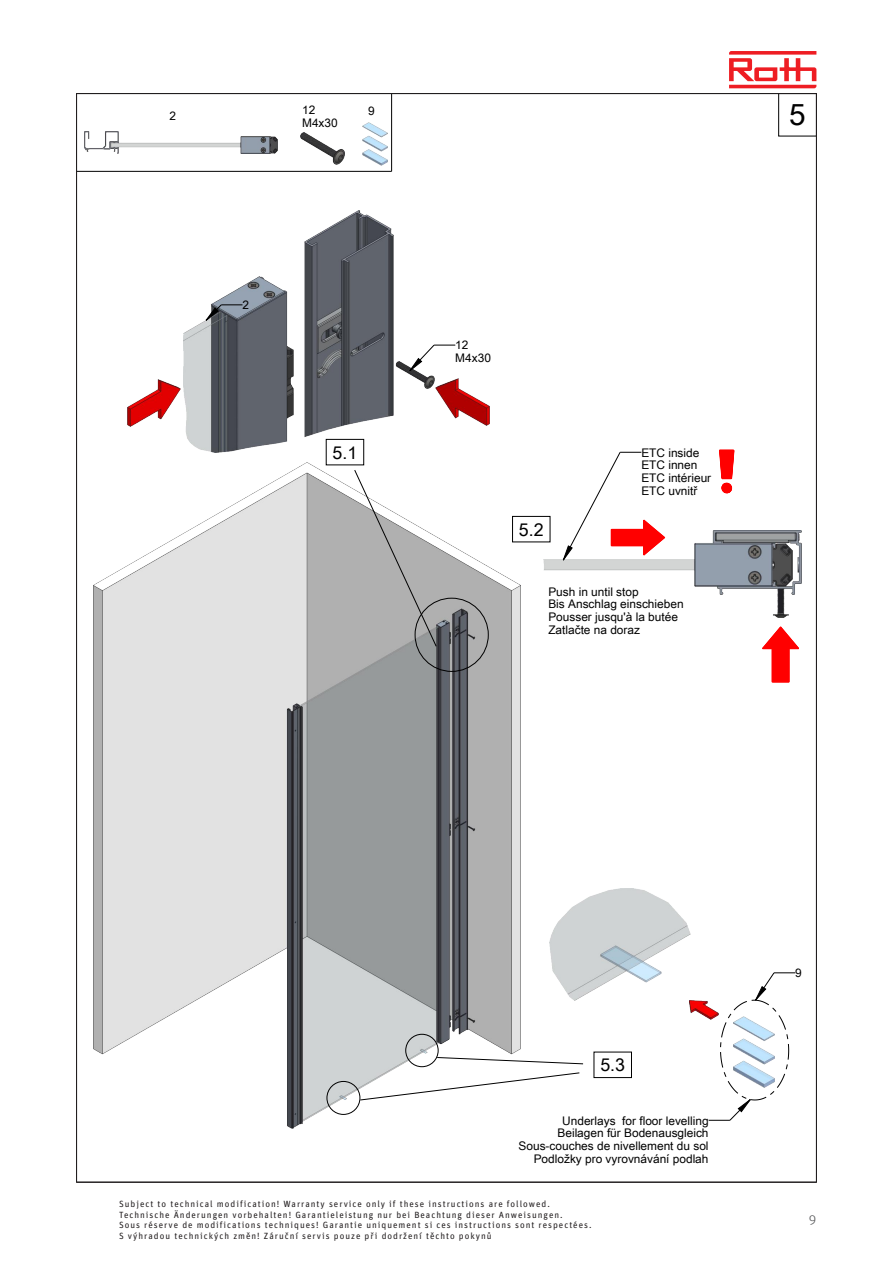
<style>
.page{position:relative;width:893px;height:1263px;background:#fff}
.page>*{position:absolute;margin:0;border:0;box-sizing:border-box;transform-origin:0 0}
.t1{font:29.7px "Arial Unicode MS";color:#000}
.t2{font:17.85px "Arial Unicode MS";color:#000}
.t3{font:300 13.5px "Unit OT";color:#57585a}
.t4{font:11.85px/12.8px "Arial Unicode MS";color:#000}
.t5{font:9px/10.8px "Unit Pro";letter-spacing:.11em;color:#231f20}
</style>
<div class="page">
<svg style="left:729px;top:51px;width:87px;height:37px"></svg>
<img style="left:94px;top:462px;width:426px;height:667px">
<img style="left:183px;top:211px;width:252px;height:241px">
<img style="left:543px;top:531px;width:259px;height:87px">
<img style="left:127px;top:380px;width:53px;height:47px">
<img style="left:436px;top:378px;width:53px;height:48px">
<img style="left:84px;top:132px;width:193px;height:21px">
<img style="left:300px;top:133px;width:45px;height:32px">
<img style="left:550px;top:888px;width:140px;height:113px">
<img style="left:362px;top:122px;width:25px;height:43px">
<img style="left:690px;top:1000px;width:19px;height:19px">
<svg style="left:719px;top:449px;width:16px;height:45px"></svg>
<svg style="left:762px;top:626px;width:37px;height:57px"></svg>
<hr style="left:77px;top:1182px;width:739px;height:1px;background:#000">
<svg style="left:360px;top:1072px;width:220px;height:28px"></svg>
<svg style="left:437px;top:1057px;width:146px;height:7px"></svg>
<hr style="left:391px;top:94px;width:1px;height:77px;background:#000">
<svg style="left:354px;top:469px;width:83px;height:178px"></svg>
<hr style="left:77px;top:171px;width:315px;height:1px;background:#000">
<div style="left:415px;top:598px;width:73px;height:74px;border:1px solid #000;border-radius:50%"></div>
<div style="left:327px;top:1081px;width:33px;height:34px;border:1px solid #000;border-radius:50%"></div>
<div style="left:405px;top:1034px;width:33px;height:33px;border:1px solid #000;border-radius:50%"></div>
<div style="left:594px;top:1052px;width:38px;height:26px;border:1px solid #000"></div>
<div style="left:326px;top:439px;width:38px;height:26px;border:1px solid #000"></div>
<div style="left:778px;top:93px;width:38px;height:43px;border:1px solid #000"></div>
<svg style="left:409px;top:345px;width:46px;height:27px"></svg>
<svg style="left:205px;top:305px;width:37px;height:16px"></svg>
<div style="left:512px;top:516px;width:38px;height:26px;border:1px solid #000"></div>
<svg style="left:562px;top:452px;width:104px;height:109px"></svg>
<svg style="left:709px;top:972px;width:86px;height:149px"></svg>
<h3 class="t4" style="left:169px;top:109px;width:8px">2</h3>
<h3 class="t4" style="left:302px;top:103px;width:37px">12<br>M4x30</h3>
<h3 class="t4" style="left:368px;top:104px;width:8px">9</h3>
<h1 class="t1" style="left:789px;top:93px;width:18px">5</h1>
<h3 class="t4" style="left:242px;top:298px;width:8px">2</h3>
<h2 class="t2" style="left:333px;top:439px;width:26px">5.1</h2>
<h3 class="t4" style="left:455px;top:338px;width:37px">12<br>M4x30</h3>
<h2 class="t2" style="left:519px;top:516px;width:26px">5.2</h2>
<h3 class="t4" style="left:641px;top:446px;width:71px">ETC inside<br>ETC innen<br>ETC intérieur<br>ETC uvnitř</h3>
<h3 class="t4" style="left:548px;top:585px;width:137px">Push in until stop<br>Bis Anschlag einschieben<br>Pousser jusqu'à la butée<br>Zatlačte na doraz</h3>
<h2 class="t2" style="left:600px;top:1052px;width:26px">5.3</h2>
<h3 class="t4" style="left:519px;top:1114px;width:192px;text-align:right">Underlays for floor levelling<br>Beilagen für Bodenausgleich<br>Sous-couches de nivellement du sol<br>Podložky pro vyrovnávání podlah</h3>
<h3 class="t4" style="left:795px;top:966px;width:8px">9</h3>
<p class="t5" style="left:119px;top:1198px;width:474px">Subject to technical modification! Warranty service only if these instructions are followed.<br>Technische Änderungen vorbehalten! Garantieleistung nur bei Beachtung dieser Anweisungen.<br>Sous réserve de modifications techniques! Garantie uniquement si ces instructions sont respectées.<br>S výhradou technických změn! Záruční servis pouze při dodržení těchto pokynů</p>
<h3 class="t3" style="left:809px;top:1211px;width:9px">9</h3>
</div>
